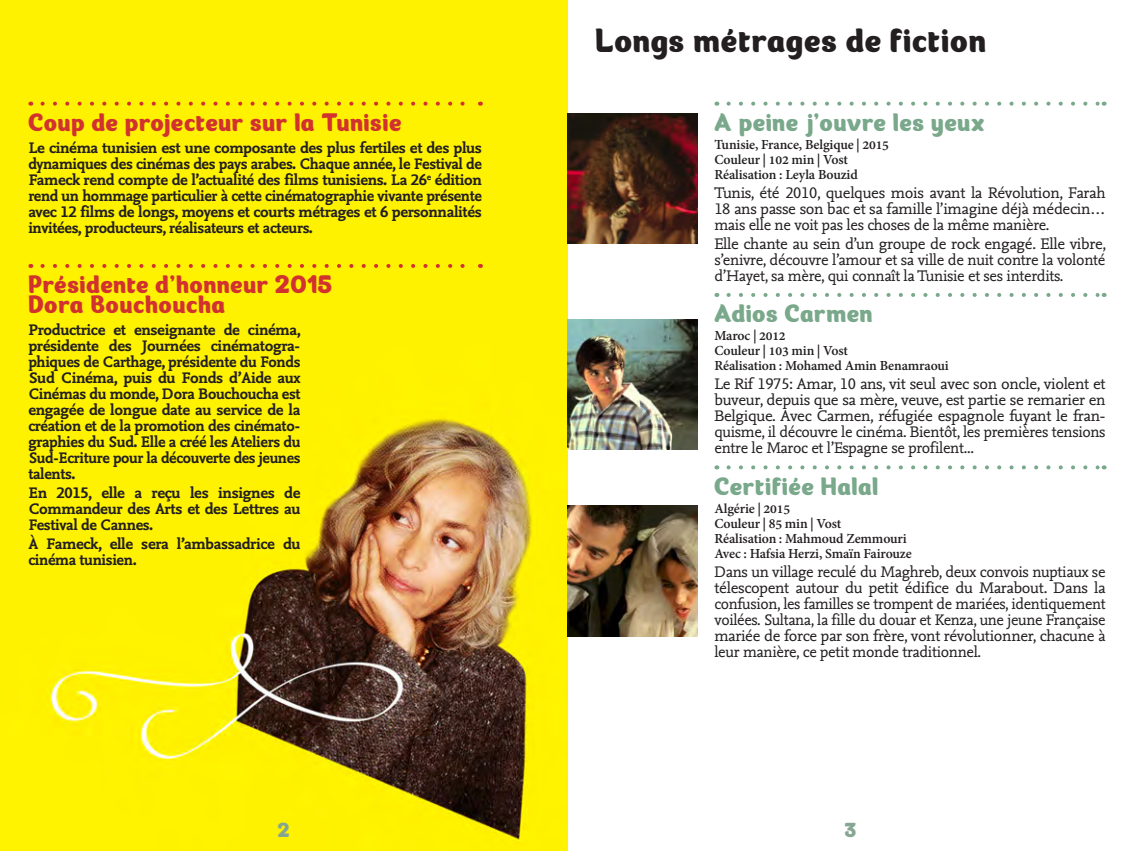
<style>
.page{position:relative;width:1134px;height:851px;background:#fff}
.page>*{position:absolute;margin:0;border:0;box-sizing:border-box;transform-origin:0 0}
.titre_chapitre{font:40px "Gumley";letter-spacing:.04em;color:#231f20;scale:.96 1}
.titre_film{font:30px "Gumley";letter-spacing:.03em;color:#d2322f;scale:.96 1}
.titre_film-2{font:30px "Gumley";letter-spacing:.035em;color:#79a88b;scale:.96 1}
.titre_chapitre-2{font:24px "Gumley";color:#85a691;scale:.96 1}
.texte_courant{font:16px/16px "Nexus Mix Turk TF";letter-spacing:-.02em;color:#231f20;text-align:justify}
.texte_courant-2{font:700 16px/16px "Nexus Mix Turk TF";letter-spacing:-.02em;color:#231f20;text-align:justify}
.infos_technique{font:700 15px "Adobe Gurmukhi";letter-spacing:-.01em;color:#231f20}
</style>
<div class="page">
<img style="left:0;top:0;width:567px;height:850px">
<svg style="left:728px;top:102px;width:369px;height:4px"></svg>
<svg style="left:728px;top:293px;width:369px;height:4px"></svg>
<svg style="left:728px;top:465px;width:369px;height:4px"></svg>
<img style="left:567px;top:113px;width:130px;height:131px">
<img style="left:567px;top:319px;width:130px;height:130px">
<img style="left:567px;top:505px;width:130px;height:131px">
<svg style="left:42px;top:102px;width:432px;height:4px;background:#f4c30b"></svg>
<svg style="left:42px;top:264px;width:432px;height:4px;background:#f3c10b"></svg>
<p class="titre_film" style="left:28px;top:107px;width:390px">Coup de projecteur sur la Tunisie</p>
<p class="texte_courant-2" style="left:28px;top:139px;width:455px">Le cinéma tunisien est une composante des plus fertiles et des plus dynamiques des cinémas des pays arabes. Chaque année, le Festival de Fameck rend compte de l’actualité des films tunisiens. La 26<sup>e</sup> édition rend un hommage particulier à cette cinématographie vivante présente avec 12 films de longs, moyens et courts métrages et 6 personnalités invitées, producteurs, réalisateurs et acteurs.</p>
<p class="titre_film" style="left:28px;top:269px;width:318px">Présidente d’honneur 2015</p>
<p class="titre_film" style="left:28px;top:289px;width:207px">Dora Bouchoucha</p>
<p class="texte_courant-2" style="left:28px;top:321px;width:274px">Productrice et enseignante de cinéma, présidente des Journées cinématogra&shy;phiques de Carthage, présidente du Fonds Sud Cinéma, puis du Fonds d’Aide aux Cinémas du monde, Dora Bouchoucha est engagée de longue date au service de la création et de la promotion des cinémato&shy;graphies du Sud. Elle a créé les Ateliers du Sud-Ecriture pour la découverte des jeunes talents.</p>
<p class="texte_courant-2" style="left:28px;top:484px;width:274px">En 2015, elle a reçu les insignes de Commandeur des Arts et des Lettres au Festival de Cannes.</p>
<p class="texte_courant-2" style="left:28px;top:534px;width:274px">À Fameck, elle sera l’ambassadrice du cinéma tunisien.</p>
<p class="titre_chapitre" style="left:595px;top:20px;width:408px">Longs métrages de fiction</p>
<p class="titre_film-2" style="left:714px;top:107px;width:283px">A peine j’ouvre les yeux</p>
<p class="infos_technique" style="left:714px;top:136px;width:176px">Tunisie, France, Belgique | 2015</p>
<p class="infos_technique" style="left:714px;top:151px;width:135px">Couleur | 102 min | Vost</p>
<p class="infos_technique" style="left:714px;top:166px;width:145px">Réalisation : Leyla Bouzid</p>
<p class="texte_courant" style="left:714px;top:184px;width:393px">Tunis, été 2010, quelques mois avant la Révolution, Farah 18 ans passe son bac et sa famille l’imagine déjà médecin… mais elle ne voit pas les choses de la même manière.</p>
<p class="texte_courant" style="left:714px;top:234px;width:393px">Elle chante au sein d¹’un groupe de rock engagé. Elle vibre, s’enivre, découvre l’amour et sa ville de nuit contre la volonté d’Hayet, sa mère, qui connaît la Tunisie et ses interdits.</p>
<p class="titre_film-2" style="left:714px;top:298px;width:166px">Adios Carmen</p>
<p class="infos_technique" style="left:714px;top:327px;width:73px">Maroc | 2012</p>
<p class="infos_technique" style="left:714px;top:342px;width:135px">Couleur | 103 min | Vost</p>
<p class="infos_technique" style="left:714px;top:357px;width:236px">Réalisation : Mohamed Amin Benamraoui</p>
<p class="texte_courant" style="left:714px;top:375px;width:393px">Le Rif 1975: Amar, 10 ans, vit seul avec son oncle, violent et buveur, depuis que sa mère, veuve, est partie se remarier en Belgique. Avec Carmen, réfugiée espagnole fuyant le fran&shy;quisme, il découvre le cinéma. Bientôt, les premières tensions entre le Maroc et l’Espagne se profilent...</p>
<p class="titre_film-2" style="left:714px;top:471px;width:172px">Certifiée Halal</p>
<p class="infos_technique" style="left:714px;top:500px;width:77px">Algérie | 2015</p>
<p class="infos_technique" style="left:714px;top:515px;width:128px">Couleur | 85 min | Vost</p>
<p class="infos_technique" style="left:714px;top:530px;width:194px">Réalisation : Mahmoud Zemmouri</p>
<p class="infos_technique" style="left:714px;top:545px;width:199px">Avec : Hafsia Herzi, Smaïn Fairouze</p>
<p class="texte_courant" style="left:714px;top:562px;width:393px">Dans un village reculé du Maghreb, deux convois nuptiaux se télescopent autour du petit édifice du Marabout. Dans la confusion, les familles se trompent de mariées, identiquement voilées. Sultana, la fille du douar et Kenza, une jeune Française mariée de force par son frère, vont révolutionner, chacune à leur manière, ce petit monde traditionnel.</p>
<p class="titre_chapitre-2" style="left:278px;top:817px;width:13px">2</p>
<p class="titre_chapitre-2" style="left:845px;top:817px;width:13px">3</p>
</div>
